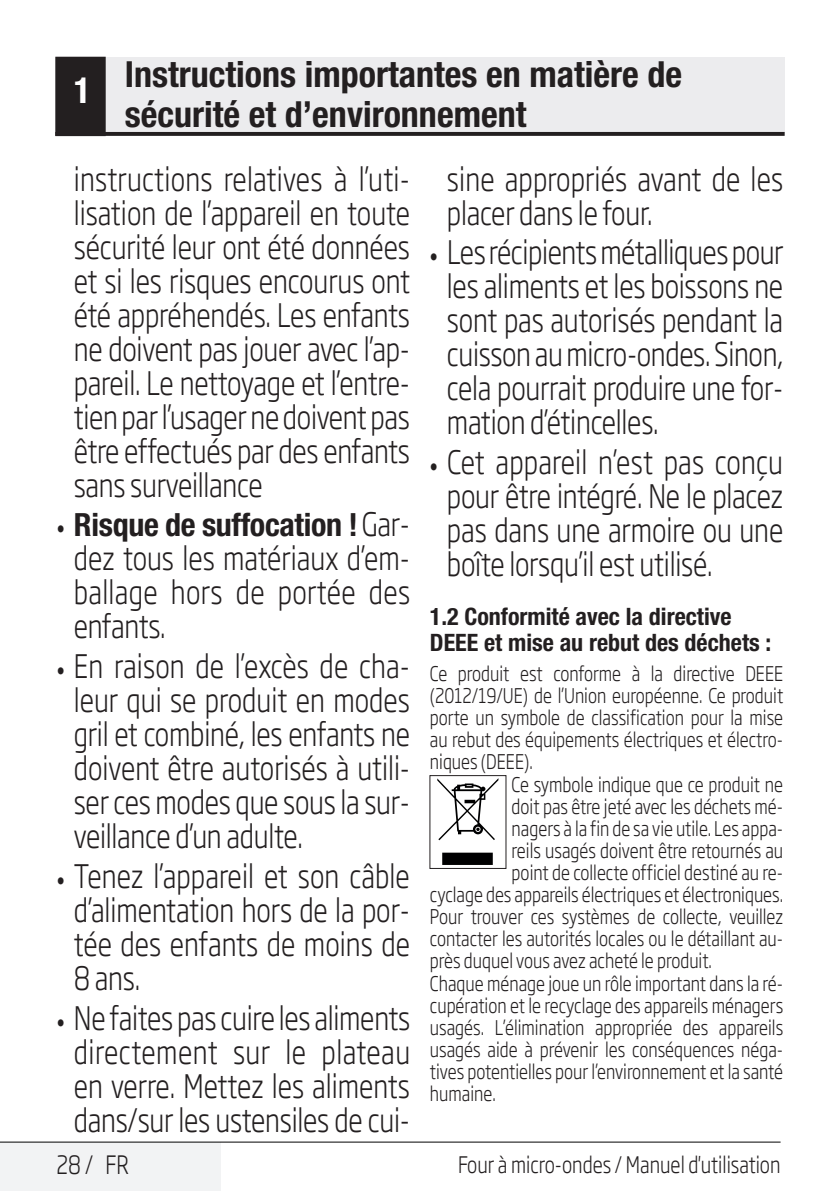
<style>
.page{position:relative;width:840px;height:1191px;background:#fff}
.page>*{position:absolute;margin:0;border:0;box-sizing:border-box;transform-origin:0 0}
.Unite_Baslik_Guvenli{font:700 condensed 36px/40px "Helvetica Neue LT Pro";color:#231f20}
.t1{font:300 32px/34px "Soho Gothic Pro";letter-spacing:-.01em;color:#231f20;text-align:justify;scale:.8 1}
.t2{font:300 25px "Soho Gothic Pro";color:#231f20;scale:.8 1}
.Alt_Baslik_Icerik{font:700 condensed 24px/26px "Helvetica Neue LT Pro";color:#231f20}
.t3{font:300 22.4px "Soho Gothic Pro";color:#231f20;scale:.8 1}
.Duz_Metin{font:300 20px/22px "Soho Gothic Pro";color:#231f20;text-align:justify;scale:.8 1}
.s1{color:#fff}
.s2{font-family:"Helvetica Neue LT Pro";font-weight:700;font-stretch:condensed;font-size:20px}
.s3{font-family:"Helvetica Neue LT Pro";font-weight:700;font-stretch:condensed}
</style>
<div class="page">
<div style="left:55px;top:57px;width:729px;height:77px;background:#ececee"></div>
<hr style="left:55px;top:132px;width:729px;height:3px;background:#231f20">
<div style="left:56px;top:58px;width:49px;height:77px;background:#231f20"></div>
<div style="left:55px;top:57px;width:51px;height:79px;border:2px solid #231f20"></div>
<div style="left:0;top:1141px;width:220px;height:50px;background:#f2f3f4"></div>
<hr style="left:0;top:1141px;width:780px;height:1px;background:#000">
<svg style="left:437px;top:778px;width:61px;height:87px"></svg>
<p class="Unite_Baslik_Guvenli" style="left:125px;top:54px;width:558px;text-indent:-51px"><span class="s1">1</span> Instructions importantes en matière de sécurité et d’environnement</p>
<p class="t1" style="left:74px;top:160px;width:422px">instructions relatives à l’uti&shy;lisation de l’appareil en toute sécurité leur ont été données et si les risques encourus ont été appréhendés. Les enfants ne doivent pas jouer avec l’ap&shy;pareil. Le nettoyage et l’entre&shy;tien par l’usager ne doivent pas être effectués par des enfants sans surveillance</p>
<p class="t1" style="left:74px;top:506px;width:422px;text-indent:-17px"><span class="s2">•</span> <span class="s3">Risque de suffocation !</span> Gar&shy;dez tous les matériaux d’em&shy;ballage hors de portée des enfants.</p>
<p class="t1" style="left:74px;top:647px;width:421px;text-indent:-17px"><span class="s2">•</span> En raison de l’excès de cha&shy;leur qui se produit en modes gril et combiné, les enfants ne doivent être autorisés à utili&shy;ser ces modes que sous la sur&shy;veillance d’un adulte.</p>
<p class="t1" style="left:74px;top:857px;width:421px;text-indent:-17px"><span class="s2">•</span> Tenez l’appareil et son câble d’alimentation hors de la por&shy;tée des enfants de moins de 8 ans.</p>
<p class="t1" style="left:57px;top:999px;width:443px;text-align:center"><span class="s2">•</span> Ne faites pas cuire les aliments directement sur le plateau en verre. Mettez les aliments dans/sur les ustensiles de cui-</p>
<p class="t1" style="left:446px;top:160px;width:421px">sine appropriés avant de les placer dans le four.</p>
<p class="t1" style="left:446px;top:234px;width:422px;text-indent:-17px"><span class="s2">•</span> Les récipients métalliques pour les aliments et les boissons ne sont pas autorisés pendant la cuisson au micro-ondes. Sinon, cela pourrait produire une for&shy;mation d’étincelles.</p>
<p class="t1" style="left:446px;top:443px;width:422px;text-indent:-17px"><span class="s2">•</span> Cet appareil n’est pas conçu pour être intégré. Ne le placez pas dans une armoire ou une boîte lorsqu’il est utilisé.</p>
<p class="Alt_Baslik_Icerik" style="left:429px;top:603px;width:343px">1.2 Conformité avec la directive<br>DEEE et mise au rebut des déchets :</p>
<p class="Duz_Metin" style="left:429px;top:662px;width:443px">Ce produit est conforme à la directive DEEE (2012/19/UE) de l’Union européenne. Ce produit porte un symbole de classification pour la mise au rebut des équipements électriques et électro&shy;niques (DEEE).</p>
<p class="Duz_Metin" style="left:511px;top:772px;width:341px">Ce symbole indique que ce produit ne</p>
<p class="Duz_Metin" style="left:511px;top:794px;width:341px">doit pas être jeté avec les déchets mé-</p>
<p class="Duz_Metin" style="left:511px;top:816px;width:341px">nagers à la fin de sa vie utile. Les appa-</p>
<p class="Duz_Metin" style="left:511px;top:838px;width:341px">reils usagés doivent être retournés au</p>
<p class="Duz_Metin" style="left:511px;top:860px;width:341px">point de collecte officiel destiné au re-</p>
<p class="Duz_Metin" style="left:429px;top:882px;width:443px">cyclage des appareils électriques et électroniques.</p>
<p class="Duz_Metin" style="left:429px;top:904px;width:443px">Pour trouver ces systèmes de collecte, veuillez</p>
<p class="Duz_Metin" style="left:429px;top:926px;width:443px">contacter les autorités locales ou le détaillant au-</p>
<p class="Duz_Metin" style="left:429px;top:948px;width:354px">près duquel vous avez acheté le produit.</p>
<p class="Duz_Metin" style="left:429px;top:971px;width:443px">Chaque ménage joue un rôle important dans la ré&shy;cupération et le recyclage des appareils ménagers usagés. L’élimination appropriée des appareils usagés aide à prévenir les conséquences néga&shy;tives potentielles pour l’environnement et la santé humaine.</p>
<p class="t2" style="left:57px;top:1145px;width:92px">28 / FR</p>
<p class="t3" style="left:458px;top:1147px;width:404px">Four à micro-ondes / Manuel d'utilisation</p>
</div>
